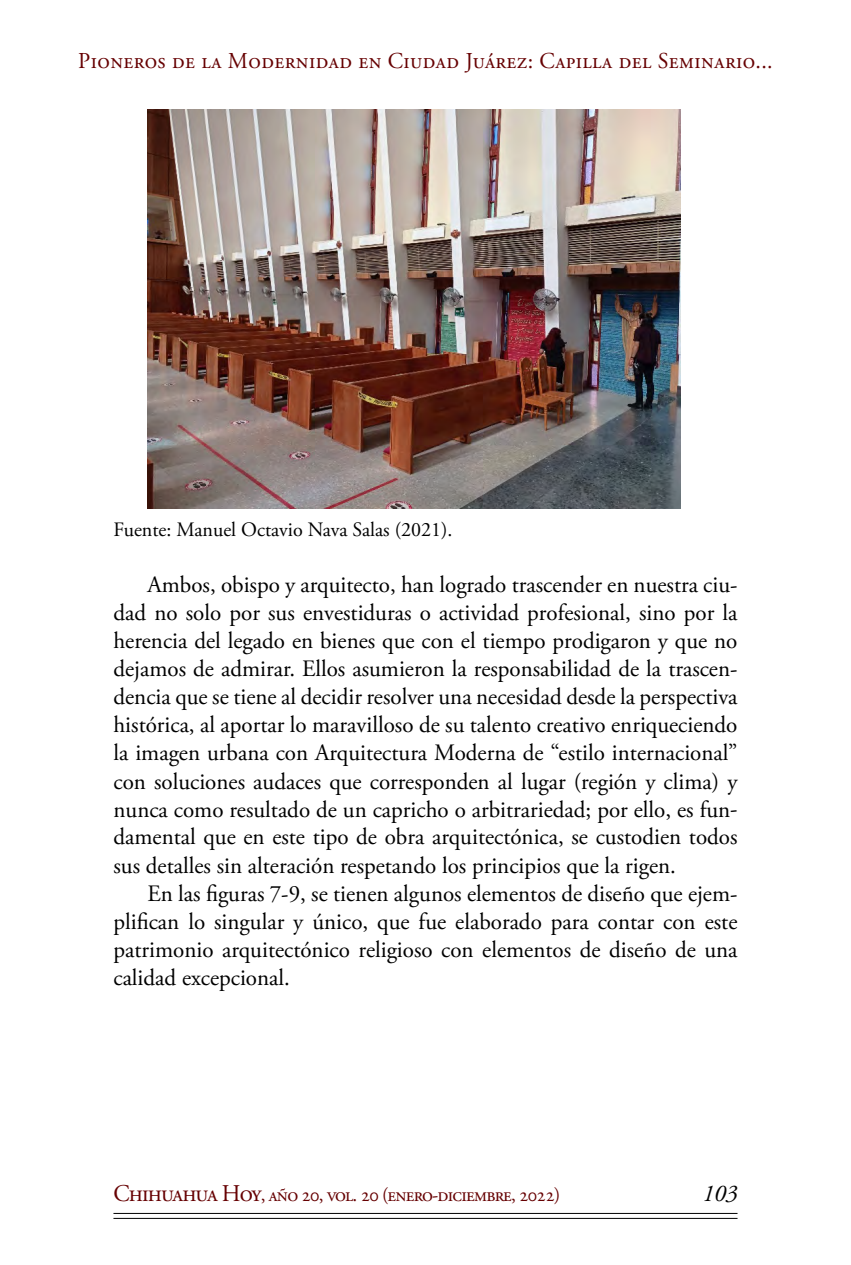
<style>
.page{position:relative;width:851px;height:1265px;background:#fff}
.page>*{position:absolute;margin:0;border:0;box-sizing:border-box;transform-origin:0 0}
.t1{font:italic 24px "Adobe Garamond Pro";color:#000}
.t2{font:23.4px/28px "Adobe Garamond Pro";color:#000;text-align:justify}
.t3{font:22.6px "Adobe Garamond Pro";letter-spacing:.02em;color:#660002}
.t4{font:20.4px "Adobe Garamond Pro";letter-spacing:-.01em;color:#000}
.t5{font:19.8px "Adobe Garamond Pro";letter-spacing:-.04em;color:#660002}
.s1{font-size:24px}
</style>
<div class="page">
<hr style="left:113px;top:1212px;width:624px;height:1px;background:#000">
<hr style="left:113px;top:1217px;width:624px;height:1px;background:#000">
<img style="left:147px;top:110px;width:533px;height:398px">
<p class="t3" style="left:78px;top:47px;width:696px">Pioneros de la Modernidad en Ciudad Juárez: Capilla del Seminario...</p>
<p class="t4" style="left:113px;top:517px;width:340px">Fuente: Manuel Octavio Nava Salas (2021).</p>
<p class="t2" style="left:113px;top:571px;width:625px;text-indent:34px">Ambos, obispo y arquitecto, han logrado trascender en nuestra ciu&shy;dad no solo por sus envestiduras o actividad profesional, sino por la herencia del legado en bienes que con el tiempo prodigaron y que no dejamos de admirar. Ellos asumieron la responsabilidad de la trascen&shy;dencia que se tiene al decidir resolver una necesidad desde la perspectiva histórica, al aportar lo maravilloso de su talento creativo enriqueciendo la imagen urbana con Arquitectura Moderna de “estilo internacional” con soluciones audaces que corresponden al lugar (región y clima) y nunca como resultado de un capricho o arbitrariedad; por ello, es fun&shy;damental que en este tipo de obra arquitectónica, se custodien todos sus detalles sin alteración respetando los principios que la rigen.</p>
<p class="t2" style="left:113px;top:879px;width:625px;text-indent:34px">En las figuras 7-9, se tienen algunos elementos de diseño que ejem&shy;plifican lo singular y único, que fue elaborado para contar con este patrimonio arquitectónico religioso con elementos de diseño de una calidad excepcional.</p>
<p class="t5" style="left:113px;top:1182px;width:448px"><span class="s1">Chihuahua Hoy</span>, año 20, vol. 20 (enero-diciembre, 2022)</p>
<p class="t1" style="left:702px;top:1178px;width:36px">103</p>
</div>
